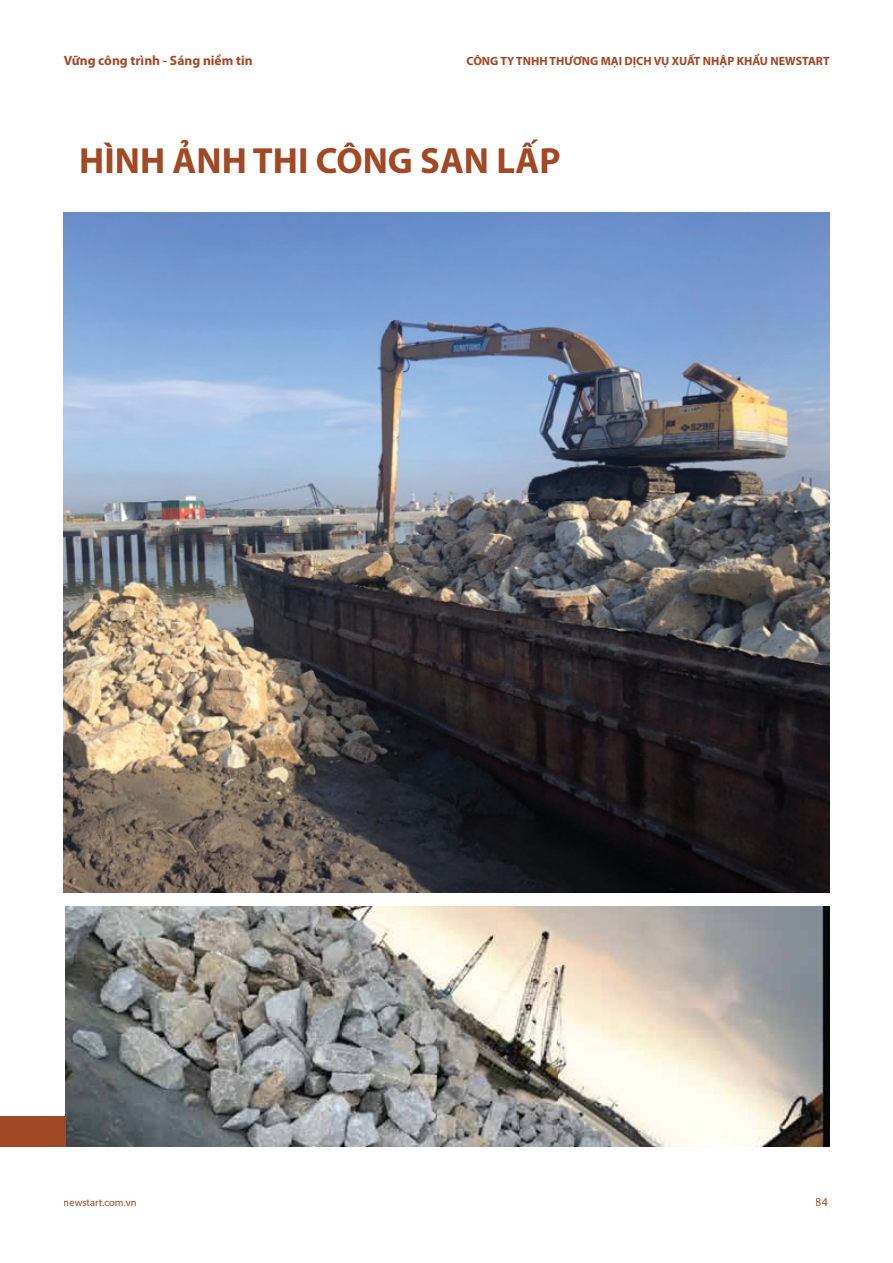
<style>
.page{position:relative;width:893px;height:1263px;background:#fff}
.page>*{position:absolute;margin:0;border:0;box-sizing:border-box;transform-origin:0 0}
.t1{font:700 36.6px "Myriad Pro";color:#a14825}
.t2{font:700 13.5px "Myriad Pro";color:#a14925}
.t3{font:700 12px "Myriad Pro";color:#a14825}
.t4{font:12px "Myriad Pro";color:#a14825}
.t5{font:10.5px "Myriad Pro";color:#a14825}
</style>
<div class="page">
<img style="left:65px;top:906px;width:764px;height:241px">
<img style="left:64px;top:212px;width:765px;height:680px">
<div style="left:0;top:1117px;width:65px;height:30px;background:#a14825"></div>
<p class="t2" style="left:64px;top:52px;width:190px">Vững công trình - Sáng niềm tin</p>
<p class="t3" style="left:467px;top:53px;width:364px">CÔNG TY TNHH THƯƠNG MẠI DỊCH VỤ XUẤT NHẬP KHẨU NEWSTART</p>
<h1 class="t1" style="left:79px;top:136px;width:483px">HÌNH ẢNH THI CÔNG SAN LẤP</h1>
<p class="t5" style="left:64px;top:1196px;width:74px">newstart.com.vn</p>
<p class="t4" style="left:816px;top:1195px;width:14px">84</p>
</div>
